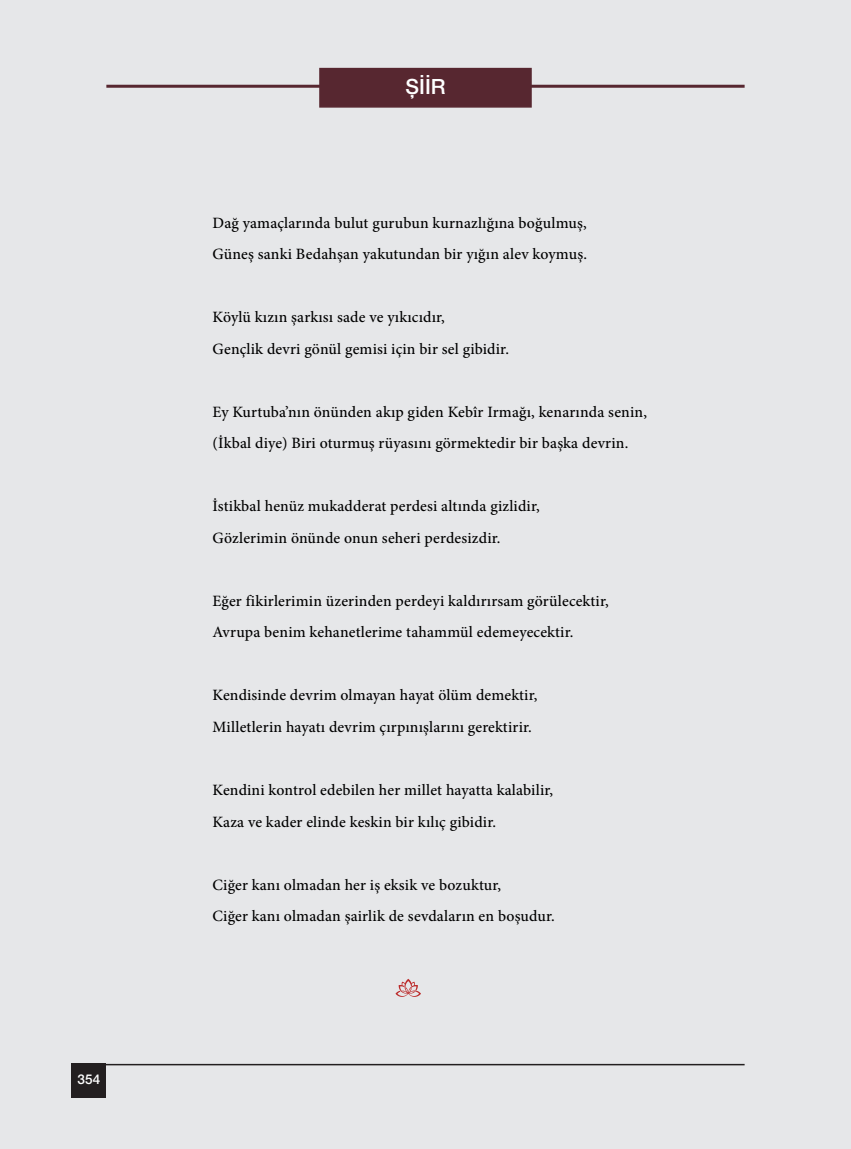
<style>
.page{position:relative;width:851px;height:1149px;background:#fff}
.page>*{position:absolute;margin:0;border:0;box-sizing:border-box;transform-origin:0 0}
.t1{font:500 21px "Helvetica Neue LT Pro";color:#fff}
.t2{font:500 15.75px/31.5px "Minion Pro";letter-spacing:.01em;color:#000}
.t3{font:500 13.5px "Helvetica Neue LT Pro";color:#fff}
</style>
<div class="page">
<div style="left:0;top:0;width:850px;height:1148px;background:#e6e7e9"></div>
<hr style="left:72px;top:1063px;width:672px;height:1px;background:#231f20">
<div style="left:72px;top:1063px;width:34px;height:34px;background:#231f20"></div>
<hr style="left:106px;top:85px;width:638px;height:3px;background:#572730">
<div style="left:319px;top:68px;width:212px;height:40px;background:#572730;border:2px solid #572730"></div>
<svg style="left:395px;top:978px;width:26px;height:18px"></svg>
<p class="t3" style="left:78px;top:1070px;width:24px">354</p>
<h1 class="t1" style="left:405px;top:74px;width:42px">ŞİİR</h1>
<p class="t2" style="left:212px;top:207px;width:376px">Dağ yamaçlarında bulut gurubun kurnazlığına boğulmuş,<br>Güneş sanki Bedahşan yakutundan bir yığın alev koymuş.</p>
<p class="t2" style="left:212px;top:301px;width:298px">Köylü kızın şarkısı sade ve yıkıcıdır,<br>Gençlik devri gönül gemisi için bir sel gibidir.</p>
<p class="t2" style="left:212px;top:396px;width:436px">Ey Kurtuba’nın önünden akıp giden Kebîr Irmağı, kenarında senin, (İkbal diye) Biri oturmuş rüyasını görmektedir bir başka devrin.</p>
<p class="t2" style="left:212px;top:490px;width:329px">İstikbal henüz mukadderat perdesi altında gizlidir,<br>Gözlerimin önünde onun seheri perdesizdir.</p>
<p class="t2" style="left:212px;top:585px;width:397px">Eğer fikirlerimin üzerinden perdeyi kaldırırsam görülecektir,<br>Avrupa benim kehanetlerime tahammül edemeyecektir.</p>
<p class="t2" style="left:212px;top:679px;width:326px">Kendisinde devrim olmayan hayat ölüm demektir,<br>Milletlerin hayatı devrim çırpınışlarını gerektirir.</p>
<p class="t2" style="left:212px;top:774px;width:342px">Kendini kontrol edebilen her millet hayatta kalabilir,<br>Kaza ve kader elinde keskin bir kılıç gibidir.</p>
<p class="t2" style="left:212px;top:868px;width:344px">Ciğer kanı olmadan her iş eksik ve bozuktur,<br>Ciğer kanı olmadan şairlik de sevdaların en boşudur.</p>
</div>
